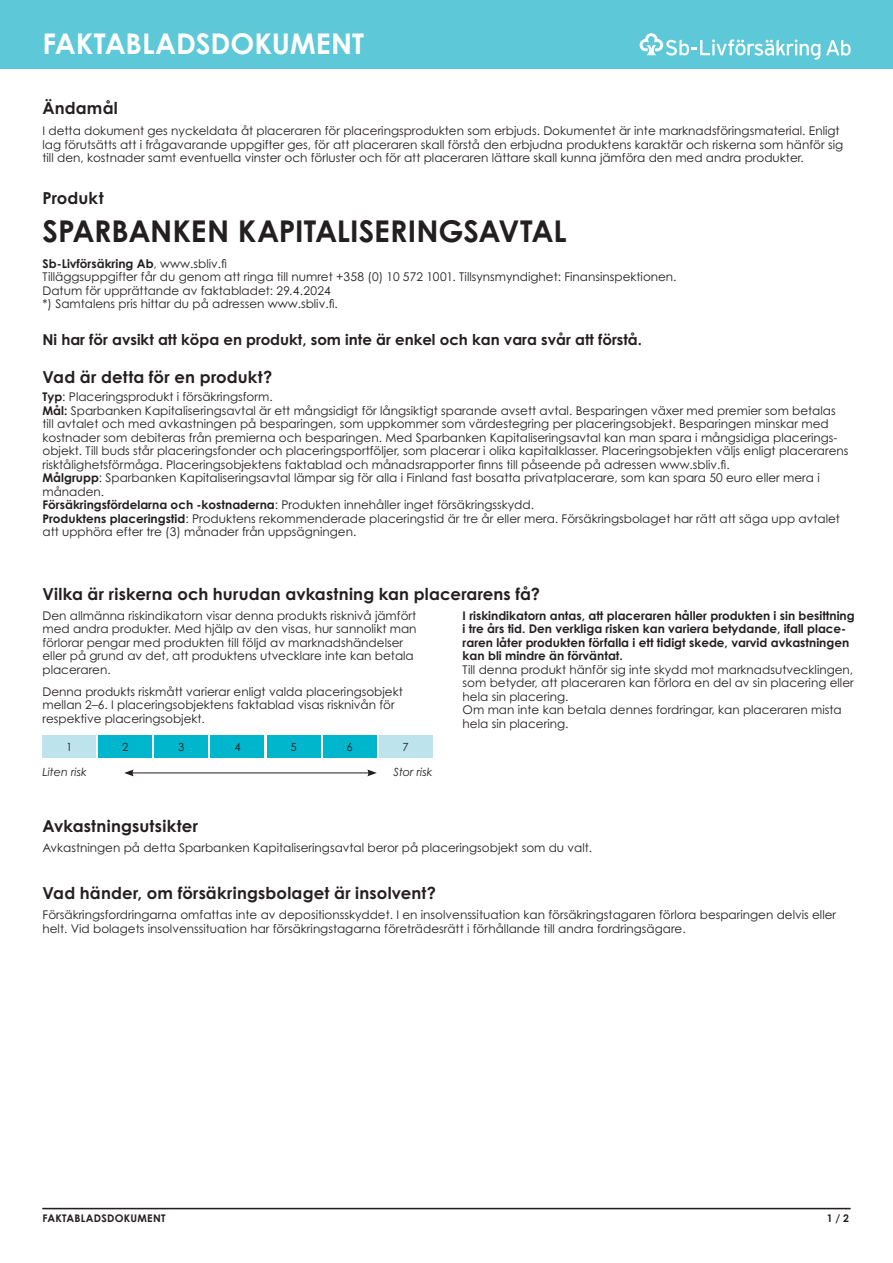
<style>
.page{position:relative;width:893px;height:1263px;background:#fff}
.page>*{position:absolute;margin:0;border:0;box-sizing:border-box;transform-origin:0 0}
.otsikko{font:700 30px "Century Gothic Pro";letter-spacing:-.005em;color:#231f20}
.t1{font:700 28.5px "Century Gothic Pro";letter-spacing:-.005em;color:#fff}
.väliotsikko{font:700 16.5px "Century Gothic Pro";letter-spacing:.01em;color:#231f20}
.leipis{font:700 15px "Century Gothic Pro";color:#231f20}
.leipis-2{font:12px/13.5px "Century Gothic Pro";color:#231f20}
.leipis-3{font:700 12px/13.5px "Century Gothic Pro";color:#231f20}
.väliotsikko-2{font:italic 11.25px "Century Gothic Pro";color:#231f20}
.leipis-4{font:11.25px "Century Gothic Pro";color:#231f20}
.t2{font:700 10.5px "Century Gothic Pro";letter-spacing:.02em;color:#231f20}
.s1{font-weight:400}
.s2{font-weight:700}
</style>
<div class="page">
<div style="left:0;top:0;width:893px;height:69px;background:#5cc8d8"></div>
<hr style="left:43px;top:1208px;width:807px;height:1px;background:#231f20">
<svg style="left:826px;top:40px;width:25px;height:16px"></svg>
<svg style="left:640px;top:33px;width:180px;height:27px"></svg>
<div style="left:43px;top:735px;width:53px;height:23px;background:#bde4ed"></div>
<div style="left:211px;top:735px;width:53px;height:23px;background:#00b6cc"></div>
<div style="left:99px;top:735px;width:53px;height:23px;background:#00b6cc"></div>
<div style="left:267px;top:735px;width:53px;height:23px;background:#00b6cc"></div>
<div style="left:155px;top:735px;width:53px;height:23px;background:#00b6cc"></div>
<div style="left:323px;top:735px;width:53px;height:23px;background:#00b6cc"></div>
<div style="left:379px;top:735px;width:53px;height:23px;background:#bde4ed"></div>
<hr style="left:131px;top:772px;width:239px;height:1px;background:#231f20">
<svg style="left:124px;top:769px;width:10px;height:7px"></svg>
<svg style="left:367px;top:769px;width:10px;height:7px"></svg>
<h2 class="t1" style="left:43px;top:26px;width:323px">FAKTABLADSDOKUMENT</h2>
<p class="väliotsikko" style="left:43px;top:98px;width:77px">Ändamål</p>
<p class="leipis-2" style="left:43px;top:124px;width:802px">I detta dokument ges nyckeldata åt placeraren för placeringsprodukten som erbjuds. Dokumentet är inte marknadsföringsmaterial. Enligt lag förutsätts att i frågavarande uppgifter ges, för att placeraren skall förstå den erbjudna produktens karaktär och riskerna som hänför sig till den, kostnader samt eventuella vinster och förluster och för att placeraren lättare skall kunna jämföra den med andra produkter.</p>
<p class="väliotsikko" style="left:43px;top:188px;width:63px">Produkt</p>
<p class="otsikko" style="left:43px;top:212px;width:526px">SPARBANKEN KAPITALISERINGSAVTAL</p>
<p class="leipis-3" style="left:43px;top:256px;width:186px">Sb-Livförsäkring Ab<span class="s1">, www.sbliv.fi</span></p>
<p class="leipis-2" style="left:43px;top:270px;width:636px">Tilläggsuppgifter får du genom att ringa till numret +358 (0) 10 572 1001. Tillsynsmyndighet: Finansinspektionen.<br>Datum för upprättande av faktabladet: 29.4.2024</p>
<p class="leipis-2" style="left:43px;top:297px;width:297px">*) Samtalens pris hittar du på adressen www.sbliv.fi.</p>
<p class="leipis" style="left:43px;top:330px;width:601px">Ni har för avsikt att köpa en produkt, som inte är enkel och kan vara svår att förstå.</p>
<p class="väliotsikko" style="left:43px;top:367px;width:231px">Vad är detta för en produkt?</p>
<p class="leipis-2" style="left:43px;top:390px;width:232px"><span class="s2">Typ</span>: Placeringsprodukt i försäkringsform.</p>
<p class="leipis-2" style="left:43px;top:403px;width:807px"><span class="s2">Mål:</span> Sparbanken Kapitaliseringsavtal är ett mångsidigt för långsiktigt sparande avsett avtal. Besparingen växer med premier som betalas till avtalet och med avkastningen på besparingen, som uppkommer som värdestegring per placeringsobjekt. Besparingen minskar med kostnader som debiteras från premierna och besparingen. Med Sparbanken Kapitaliseringsavtal kan man spara i mångsidiga placerings&shy;objekt. Till buds står placeringsfonder och placeringsportföljer, som placerar i olika kapitalklasser. Placeringsobjekten väljs enligt placerarens risktålighetsförmåga. Placeringsobjektens faktablad och månadsrapporter finns till påseende på adressen www.sbliv.fi.</p>
<p class="leipis-2" style="left:43px;top:471px;width:779px"><span class="s2">Målgrupp</span>: Sparbanken Kapitaliseringsavtal lämpar sig för alla i Finland fast bosatta privatplacerare, som kan spara 50 euro eller mera i månaden.</p>
<p class="leipis-2" style="left:43px;top:498px;width:493px"><span class="s2">Försäkringsfördelarna och -kostnaderna</span>: Produkten innehåller inget försäkringsskydd.</p>
<p class="leipis-2" style="left:43px;top:511px;width:799px"><span class="s2">Produktens placeringstid</span>: Produktens rekommenderade placeringstid är tre år eller mera. Försäkringsbolaget har rätt att säga upp avtalet att upphöra efter tre (3) månader från uppsägningen.</p>
<p class="väliotsikko" style="left:43px;top:583px;width:499px">Vilka är riskerna och hurudan avkastning kan placerarens få?</p>
<p class="leipis-2" style="left:43px;top:608px;width:376px">Den allmänna riskindikatorn visar denna produkts risknivå jämfört med andra produkter. Med hjälp av den visas, hur sannolikt man förlorar pengar med produkten till följd av marknadshändelser eller på grund av det, att produktens utvecklare inte kan betala placeraren.</p>
<p class="leipis-2" style="left:43px;top:684px;width:362px">Denna produkts riskmått varierar enligt valda placeringsobjekt mellan 2–6. I placeringsobjektens faktablad visas risknivån för respektive placeringsobjekt.</p>
<p class="leipis-4" style="left:66px;top:740px;width:8px">1</p>
<p class="leipis-4" style="left:122px;top:740px;width:8px">2</p>
<p class="leipis-4" style="left:178px;top:740px;width:8px">3</p>
<p class="leipis-4" style="left:234px;top:740px;width:8px">4</p>
<p class="leipis-4" style="left:290px;top:740px;width:8px">5</p>
<p class="leipis-4" style="left:346px;top:740px;width:8px">6</p>
<p class="leipis-4" style="left:402px;top:740px;width:8px">7</p>
<p class="väliotsikko-2" style="left:43px;top:765px;width:46px">Liten risk</p>
<p class="väliotsikko-2" style="left:393px;top:765px;width:40px">Stor risk</p>
<p class="väliotsikko" style="left:43px;top:816px;width:157px">Avkastningsutsikter</p>
<p class="leipis-3" style="left:463px;top:608px;width:394px">I riskindikatorn antas, att placeraren håller produkten i sin besittning i tre års tid. Den verkliga risken kan variera betydande, ifall place&shy;raren låter produkten förfalla i ett tidigt skede, varvid avkastningen kan bli mindre än förväntat.</p>
<p class="leipis-2" style="left:463px;top:662px;width:392px">Till denna produkt hänför sig inte skydd mot marknadsutvecklingen,</p>
<p class="leipis-2" style="left:463px;top:676px;width:393px">som betyder, att placeraren kan förlora en del av sin placering eller</p>
<p class="leipis-2" style="left:463px;top:689px;width:107px">hela sin placering.</p>
<p class="leipis-2" style="left:463px;top:703px;width:381px">Om man inte kan betala dennes fordringar, kan placeraren mista</p>
<p class="leipis-2" style="left:463px;top:716px;width:107px">hela sin placering.</p>
<p class="leipis-2" style="left:43px;top:841px;width:551px">Avkastningen på detta Sparbanken Kapitaliseringsavtal beror på placeringsobjekt som du valt.</p>
<p class="väliotsikko" style="left:43px;top:883px;width:395px">Vad händer, om försäkringsbolaget är insolvent?</p>
<p class="leipis-2" style="left:43px;top:908px;width:795px">Försäkringsfordringarna omfattas inte av depositionsskyddet. I en insolvenssituation kan försäkringstagaren förlora besparingen delvis eller helt. Vid bolagets insolvenssituation har försäkringstagarna företrädesrätt i förhållande till andra fordringsägare.</p>
<p class="t2" style="left:43px;top:1212px;width:124px">FAKTABLADSDOKUMENT</p>
<p class="t2" style="left:827px;top:1212px;width:24px">1 / 2</p>
</div>
